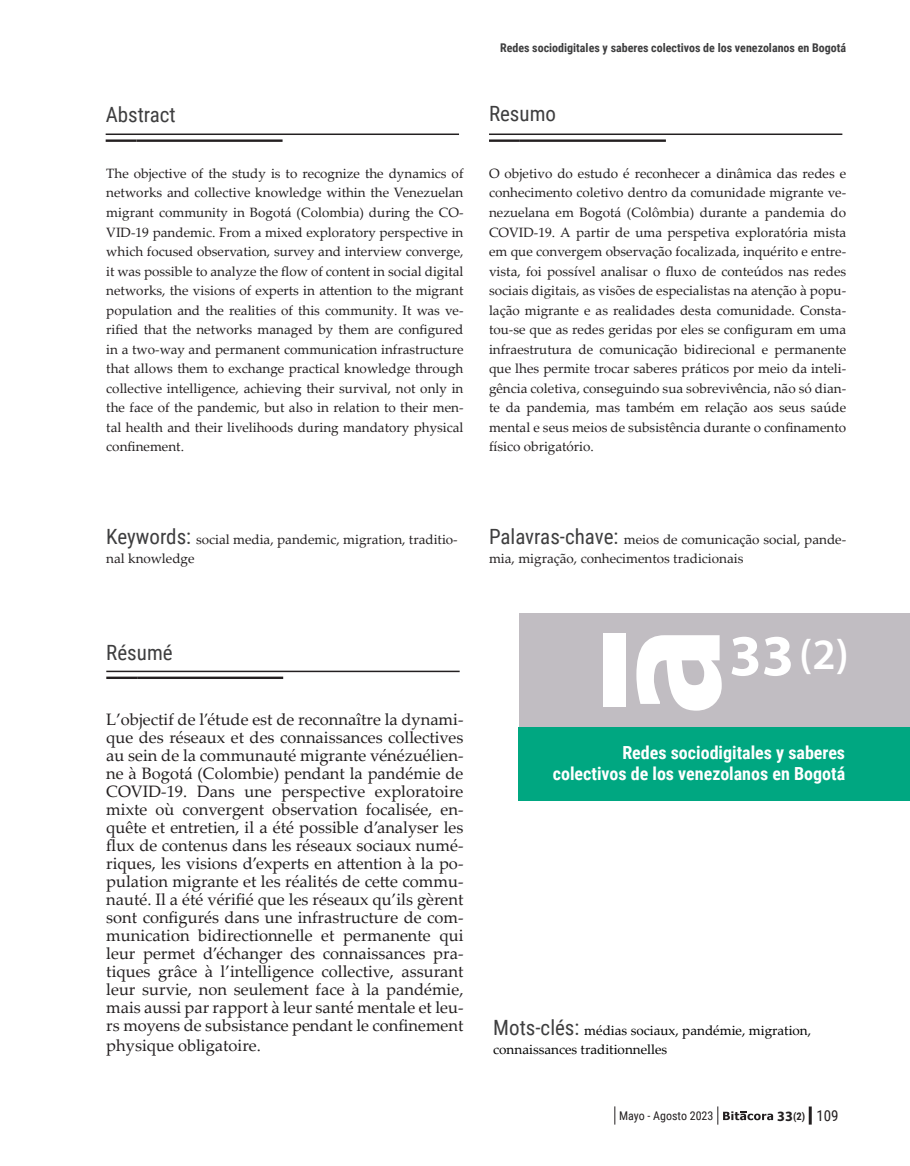
<style>
.page{position:relative;width:910px;height:1166px;background:#fff}
.page>*{position:absolute;margin:0;border:0;box-sizing:border-box;transform-origin:0 0}
.Indice_bloque{font:700 58.5px "Myriad Pro";color:#fff}
.Indice_bloque-2{font:600 43.5px "Myriad Pro";color:#fff}
.RESUM_tit{font:21px "Roboto Condensed";color:#3e3e3f}
.Titulo_cuadro{font:700 18px "Roboto Condensed";color:#fff}
.RESUM_Espanol{font:16.5px/18px "Palatino Linotype";color:#231f20;text-align:justify}
.RESUM_Espanol-2{font:13.5px/19.5px "Palatino Linotype";color:#231f20;text-align:justify}
.RESUM_tit-2{font:13.5px/19.5px "Palatino Linotype";color:#000}
.RESUM_tit-3{font:13.5px/19.5px "Palatino Linotype";color:#231f20}
.t1{font:700 12px "Roboto Condensed";color:#3e3e3f}
.t2{font:12px "Roboto Condensed";color:#231f20}
.t3{font:700 10.5px "Roboto Condensed";color:#231f20}
.s1{font-family:"Roboto Condensed";font-size:21px;color:#3e3e3f}
.s2{font-family:"Myriad Pro";font-size:14.25px}
.s3{font-weight:400;font-size:15px}
</style>
<div class="page">
<hr style="left:0;top:611px;width:1px;height:554px;background:#00694e">
<div style="left:519px;top:613px;width:391px;height:158px;background:#c1bdc2"></div>
<div style="left:603px;top:632px;width:22px;height:74px;background:#fff"></div>
<svg style="left:636px;top:635px;width:86px;height:75px"></svg>
<hr style="left:809px;top:1106px;width:3px;height:18px;background:#231f20">
<svg style="left:717px;top:1106px;width:56px;height:18px"></svg>
<svg style="left:614px;top:1106px;width:1px;height:18px"></svg>
<div style="left:519px;top:727px;width:391px;height:73px;background:#00a781"></div>
<hr style="left:106px;top:133px;width:353px;height:2px;background:#231f20">
<hr style="left:137px;top:139px;width:146px;height:3px;background:#231f20">
<hr style="left:106px;top:139px;width:31px;height:3px;background:#231f20">
<hr style="left:106px;top:670px;width:354px;height:2px;background:#231f20">
<hr style="left:137px;top:676px;width:146px;height:2px;background:#231f20">
<hr style="left:106px;top:676px;width:31px;height:2px;background:#231f20">
<hr style="left:489px;top:133px;width:353px;height:2px;background:#231f20">
<hr style="left:520px;top:139px;width:146px;height:3px;background:#231f20">
<hr style="left:489px;top:139px;width:31px;height:3px;background:#231f20">
<p class="t1" style="left:500px;top:39px;width:348px">Redes sociodigitales y saberes colectivos de los venezolanos en Bogotá</p>
<p class="RESUM_tit" style="left:106px;top:100px;width:72px">Abstract</p>
<p class="RESUM_tit" style="left:489px;top:99px;width:69px">Resumo</p>
<p class="RESUM_Espanol-2" style="left:106px;top:163px;width:359px">The objective of the study is to recognize the dynamics of networks and collective knowledge within the Venezuelan migrant community in Bogotá (Colombia) during the CO-VID-19 pandemic. From a mixed exploratory perspective in which focused observation, survey and interview converge, it was possible to analyze the flow of content in social digital networks, the visions of experts in attention to the migrant population and the realities of this community. It was ve&shy;rified that the networks managed by them are configured in a two-way and permanent communication infrastructure that allows them to exchange practical knowledge through collective intelligence, achieving their survival, not only in the face of the pandemic, but also in relation to their men&shy;tal health and their livelihoods during mandatory physical confinement.</p>
<p class="RESUM_Espanol-2" style="left:489px;top:163px;width:359px">O objetivo do estudo é reconhecer a dinâmica das redes e conhecimento coletivo dentro da comunidade migrante ve&shy;nezuelana em Bogotá (Colômbia) durante a pandemia do COVID-19. A partir de uma perspetiva exploratória mista em que convergem observação focalizada, inquérito e entre&shy;vista, foi possível analisar o fluxo de conteúdos nas redes sociais digitais, as visões de especialistas na atenção à popu&shy;lação migrante e as realidades desta comunidade. Consta&shy;tou-se que as redes geridas por eles se configuram em uma infraestrutura de comunicação bidirecional e permanente que lhes permite trocar saberes práticos por meio da inteli&shy;gência coletiva, conseguindo sua sobrevivência, não só dian&shy;te da pandemia, mas também em relação aos seus saúde mental e seus meios de subsistência durante o confinamento físico obrigatório.</p>
<p class="RESUM_tit-3" style="left:106px;top:528px;width:353px"><span class="s1">Keywords:</span> social media, pandemic, migration, traditio&shy;nal knowledge</p>
<p class="RESUM_Espanol-2" style="left:489px;top:528px;width:359px"><span class="s1">Palavras-chave:</span> meios de comunicação social, pande&shy;mia, migração, conhecimentos tradicionais</p>
<p class="RESUM_tit" style="left:106px;top:637px;width:68px">Résumé</p>
<p class="RESUM_Espanol" style="left:106px;top:709px;width:359px">L’objectif de l’étude est de reconnaître la dynami&shy;que des réseaux et des connaissances collectives au sein de la communauté migrante vénézuélien&shy;ne à Bogotá (Colombie) pendant la pandémie de COVID-19. Dans une perspective exploratoire mixte où convergent observation focalisée, en&shy;quête et entretien, il a été possible d’analyser les flux de contenus dans les réseaux sociaux numé&shy;riques, les visions d’experts en attention à la po&shy;pulation migrante et les réalités de cette commu&shy;nauté. Il a été vérifié que les réseaux qu’ils gèrent sont configurés dans une infrastructure de com&shy;munication bidirectionnelle et permanente qui leur permet d’échanger des connaissances pra&shy;tiques grâce à l’intelligence collective, assurant leur survie, non seulement face à la pandémie, mais aussi par rapport à leur santé mentale et leu&shy;rs moyens de subsistance pendant le confinement</p>
<p class="RESUM_Espanol" style="left:106px;top:1035px;width:156px">physique obligatoire.</p>
<p class="Indice_bloque" style="left:729px;top:617px;width:66px">33</p>
<p class="Indice_bloque-2" style="left:799px;top:627px;width:51px">(2)</p>
<p class="Titulo_cuadro" style="left:622px;top:739px;width:224px">Redes sociodigitales y saberes</p>
<p class="Titulo_cuadro" style="left:553px;top:761px;width:294px">colectivos de los venezolanos en Bogotá</p>
<p class="RESUM_tit-2" style="left:493px;top:1019px;width:319px"><span class="s1">Mots-clés:</span> médias sociaux, pandémie, migration, connaissances traditionnelles</p>
<p class="t2" style="left:619px;top:1106px;width:96px">Mayo - Agosto 2023</p>
<p class="t3" style="left:777px;top:1107px;width:63px"><span class="s2">33</span>(2) <span class="s3">109</span></p>
</div>
